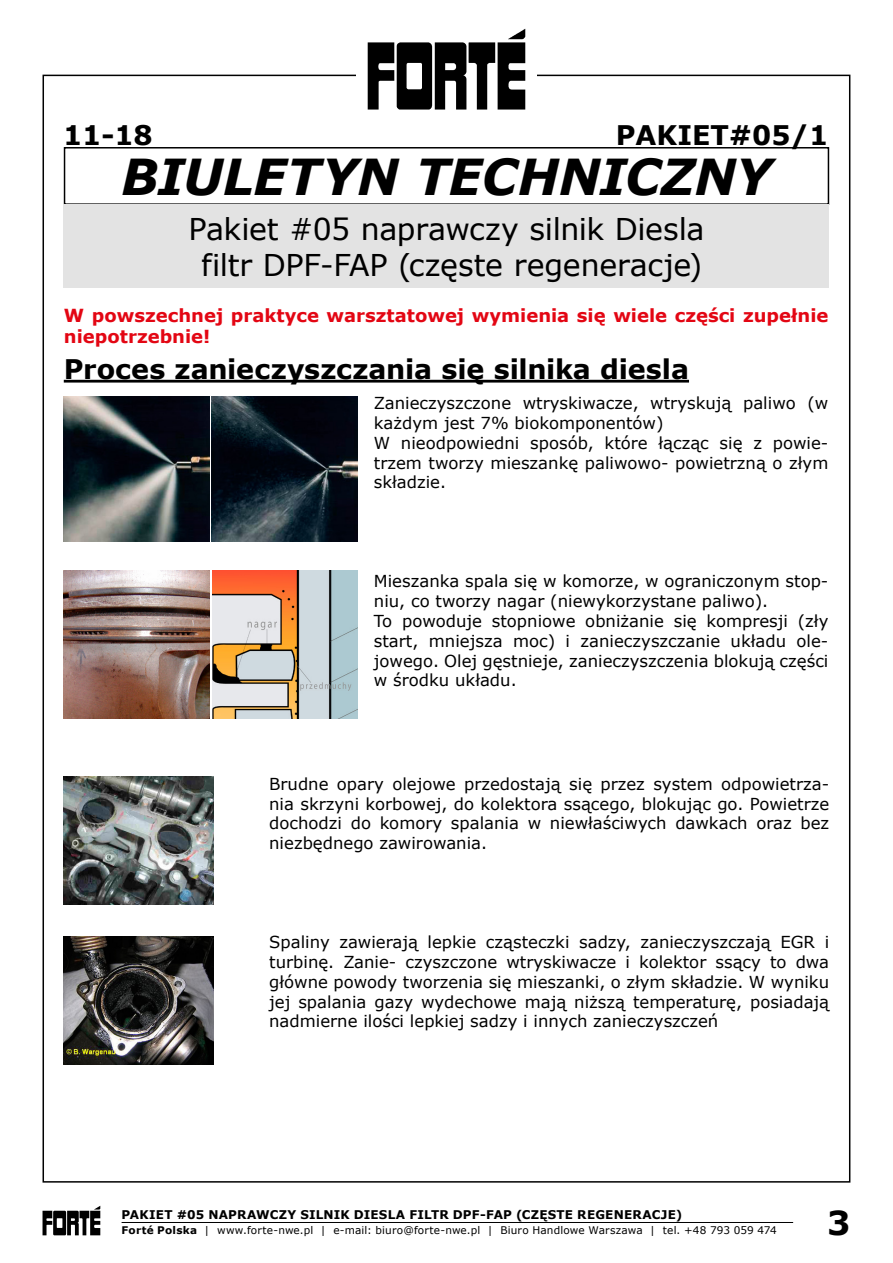
<style>
.page{position:relative;width:893px;height:1263px;background:#fff}
.page>*{position:absolute;margin:0;border:0;box-sizing:border-box;transform-origin:0 0}
.t1{font:italic 700 49.5px "Verdana";letter-spacing:-.015em;color:#000}
.t2{font:700 33px "Verdana";color:#000}
.t3{font:30px/36px "Verdana";letter-spacing:-.01em;color:#000;text-align:center}
.t4{font:700 27px "Verdana";color:#000}
.t5{font:700 18px/21.6px "Verdana";color:#e30613}
.t6{font:16.5px/19.8px "Verdana";color:#000}
.t7{font:700 12px "Verdana";letter-spacing:.015em;color:#000}
.t8{font:10.5px "Verdana";letter-spacing:.015em;color:#000}
.s1{font-weight:700}
</style>
<div class="page">
<svg style="left:43px;top:1206px;width:57px;height:29px"></svg>
<svg style="left:368px;top:29px;width:157px;height:81px"></svg>
<hr style="left:122px;top:1222px;width:671px;height:1px;background:#000">
<div style="left:64px;top:147px;width:765px;height:58px;border:2px solid #000"></div>
<hr style="left:64px;top:380px;width:625px;height:3px;background:#000">
<img style="left:64px;top:396px;width:146px;height:145px">
<img style="left:212px;top:396px;width:146px;height:145px">
<img style="left:64px;top:570px;width:146px;height:149px">
<img style="left:212px;top:570px;width:146px;height:149px">
<img style="left:64px;top:776px;width:149px;height:128px">
<img style="left:64px;top:936px;width:149px;height:128px">
<div style="left:64px;top:205px;width:765px;height:83px;background:#e3e3e3"></div>
<h3 class="t4" style="left:63px;top:116px;width:91px">11-18</h3>
<h3 class="t4" style="left:616px;top:116px;width:214px">PAKIET#05/1</h3>
<h1 class="t1" style="left:121px;top:142px;width:652px">BIULETYN TECHNICZNY</h1>
<h3 class="t3" style="left:188px;top:211px;width:518px">Pakiet #05 naprawczy silnik Diesla filtr DPF-FAP (częste regeneracje)</h3>
<p class="t5" style="left:64px;top:304px;width:766px">W powszechnej praktyce warsztatowej wymienia się wiele części zupełnie niepotrzebnie!</p>
<h3 class="t4" style="left:64px;top:350px;width:627px">Proces zanieczyszczania się silnika diesla</h3>
<p class="t6" style="left:374px;top:393px;width:456px">Zanieczyszczone wtryskiwacze, wtryskują paliwo (w każdym jest 7% biokomponentów)<br>W nieodpowiedni sposób, które łącząc się z powie&shy;trzem tworzy mieszankę paliwowo- powietrzną o złym składzie.</p>
<p class="t6" style="left:374px;top:571px;width:456px">Mieszanka spala się w komorze, w ograniczonym stop&shy;niu, co tworzy nagar (niewykorzystane paliwo).<br>To powoduje stopniowe obniżanie się kompresji (zły start, mniejsza moc) i zanieczyszczanie układu ole&shy;jowego. Olej gęstnieje, zanieczyszczenia blokują części w środku układu.</p>
<p class="t6" style="left:269px;top:774px;width:561px;text-align:justify">Brudne opary olejowe przedostają się przez system odpowietrza&shy;nia skrzyni korbowej, do kolektora ssącego, blokując go. Powietrze dochodzi do komory spalania w niewłaściwych dawkach oraz bez niezbędnego zawirowania.</p>
<p class="t6" style="left:269px;top:932px;width:561px;text-align:justify">Spaliny zawierają lepkie cząsteczki sadzy, zanieczyszczają EGR i turbinę. Zanie- czyszczone wtryskiwacze i kolektor ssący to dwa główne powody tworzenia się mieszanki, o złym składzie. W wyniku jej spalania gazy wydechowe mają niższą temperaturę, posiadają nadmierne ilości lepkiej sadzy i innych zanieczyszczeń</p>
<p class="t7" style="left:122px;top:1206px;width:37px">Pakiet</p>
<p class="t7" style="left:177px;top:1206px;width:43px">#05 naprawc</p>
<p class="t7" style="left:279px;top:1206px;width:309px">zy si lni k Diesla fi ltr DPF-FAP (częste regenerac</p>
<p class="t7" style="left:661px;top:1206px;width:23px">je)</p>
<p class="t8" style="left:122px;top:1223px;width:657px"><span class="s1">Forté Polska</span> | www.forte-nwe.pl | e-mail: biuro@forte-nwe.pl | Biuro Handlowe Warszawa | tel. +48 793 059 474</p>
<h2 class="t2" style="left:827px;top:1199px;width:25px">3</h2>
</div>
